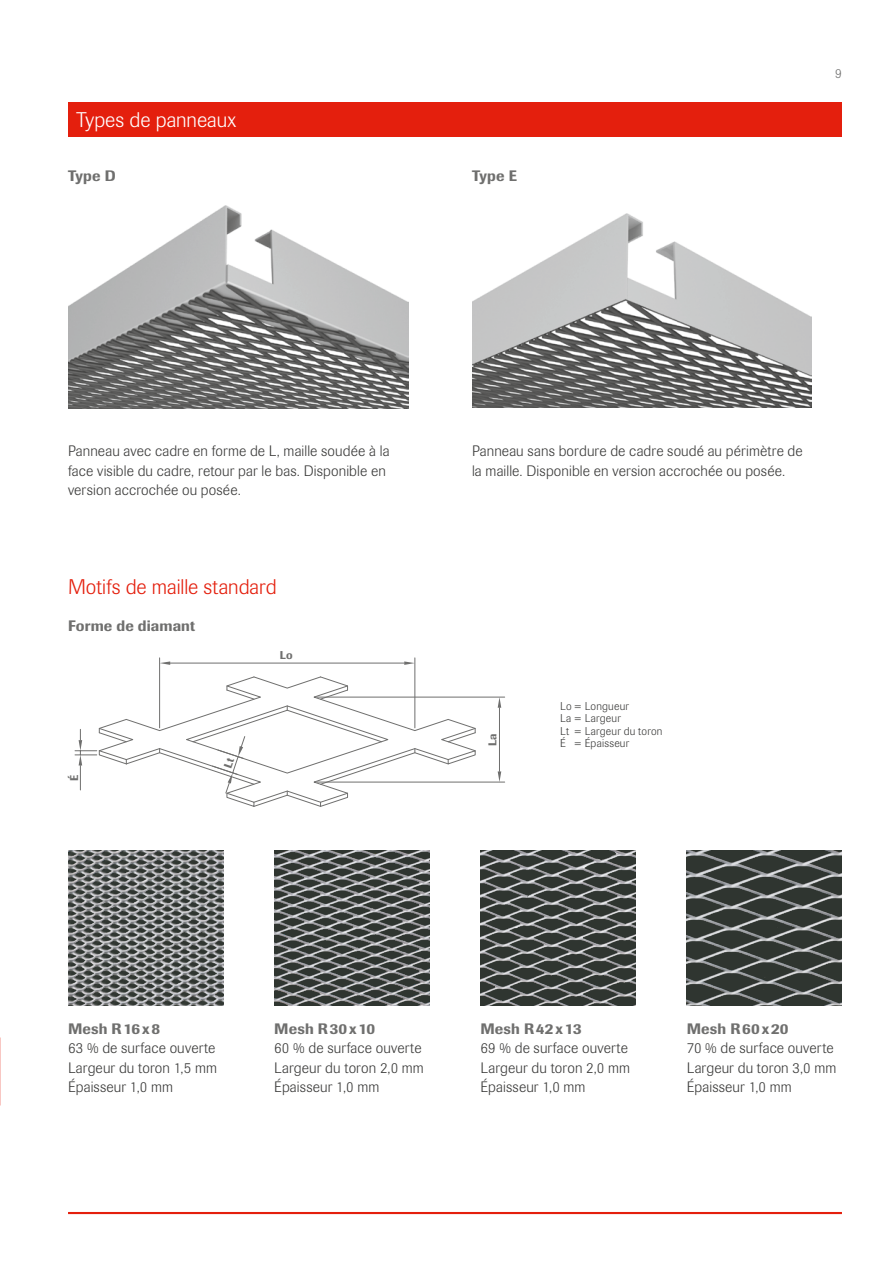
<style>
.page{position:relative;width:893px;height:1263px;background:#fff}
.page>*{position:absolute;margin:0;border:0;box-sizing:border-box;transform-origin:0 0}
.t1{font:300 21px "Imago Pro";color:#e41f0d}
.t2{font:300 21px "Imago Pro";color:#fff}
.t3{font:300 15px/19.5px "Imago Pro";letter-spacing:.01em;color:#3b3b3a}
.t4{font:500 15px "Imago Pro";letter-spacing:.01em;color:#6f6f6e}
.t5{font:300 13.5px "Imago Pro";color:#6f6f6e}
.t6{font:300 11.25px/12.3px "Imago Pro";letter-spacing:.02em;color:#3b3b3a}
.t7{font:500 11.25px "Imago Pro";color:#6f6f6e}
</style>
<div class="page">
<hr style="left:68px;top:1212px;width:774px;height:2px;background:#e41f0d">
<img style="left:68px;top:205px;width:340px;height:204px">
<img style="left:472px;top:213px;width:339px;height:195px">
<div style="left:68px;top:102px;width:774px;height:34px;background:#e41f0d"></div>
<img style="left:68px;top:850px;width:155px;height:156px">
<img style="left:274px;top:850px;width:155px;height:156px">
<img style="left:480px;top:850px;width:156px;height:156px">
<img style="left:687px;top:850px;width:155px;height:156px">
<hr style="left:159px;top:658px;width:1px;height:70px;background:#6f6f6e">
<hr style="left:415px;top:658px;width:1px;height:70px;background:#6f6f6e">
<hr style="left:170px;top:663px;width:234px;height:1px;background:#6f6f6e">
<svg style="left:160px;top:661px;width:10px;height:4px"></svg>
<svg style="left:404px;top:661px;width:11px;height:4px"></svg>
<hr style="left:317px;top:697px;width:188px;height:1px;background:#6f6f6e">
<hr style="left:317px;top:782px;width:188px;height:1px;background:#6f6f6e">
<hr style="left:499px;top:708px;width:1px;height:63px;background:#6f6f6e">
<svg style="left:498px;top:697px;width:3px;height:11px"></svg>
<svg style="left:498px;top:771px;width:3px;height:11px"></svg>
<svg style="left:75px;top:676px;width:401px;height:131px"></svg>
<h1 class="t2" style="left:77px;top:106px;width:161px">Types de panneaux</h1>
<p class="t4" style="left:68px;top:166px;width:49px">Type D</p>
<p class="t4" style="left:472px;top:166px;width:46px">Type E</p>
<p class="t5" style="left:835px;top:65px;width:8px">9</p>
<p class="t3" style="left:68px;top:441px;width:323px">Panneau avec cadre en forme de L, maille soudée à la face visible du cadre, retour par le bas. Disponible en version accrochée ou posée.</p>
<p class="t3" style="left:472px;top:441px;width:332px">Panneau sans bordure de cadre soudé au périmètre de la maille. Disponible en version accrochée ou posée.</p>
<h1 class="t1" style="left:68px;top:573px;width:210px">Motifs de maille standard</h1>
<p class="t4" style="left:68px;top:616px;width:129px">Forme de diamant</p>
<p class="t7" style="left:67px;top:781px;width:8px;rotate:-90deg">É</p>
<p class="t7" style="left:280px;top:648px;width:14px">Lo</p>
<p class="t7" style="left:485px;top:746px;width:14px;rotate:-90deg">La</p>
<p class="t6" style="left:560px;top:700px;width:104px">Lo = Longueur<br>La = Largeur<br>Lt = Largeur du toron<br>É = Épaisseur</p>
<p class="t4" style="left:68px;top:1019px;width:94px">Mesh R16x8</p>
<p class="t3" style="left:68px;top:1038px;width:151px;text-align:justify">63 % de surface ouverte Largeur du toron 1,5 mm Épaisseur 1,0 mm</p>
<p class="t4" style="left:274px;top:1019px;width:103px">Mesh R30x10</p>
<p class="t3" style="left:274px;top:1038px;width:151px">60 % de surface ouverte<br>Largeur du toron 2,0 mm<br>Épaisseur 1,0 mm</p>
<p class="t4" style="left:480px;top:1019px;width:103px">Mesh R42x13</p>
<p class="t3" style="left:480px;top:1038px;width:151px">69 % de surface ouverte<br>Largeur du toron 2,0 mm<br>Épaisseur 1,0 mm</p>
<p class="t4" style="left:687px;top:1019px;width:103px">Mesh R60x20</p>
<p class="t3" style="left:687px;top:1038px;width:151px">70 % de surface ouverte<br>Largeur du toron 3,0 mm<br>Épaisseur 1,0 mm</p>
</div>
